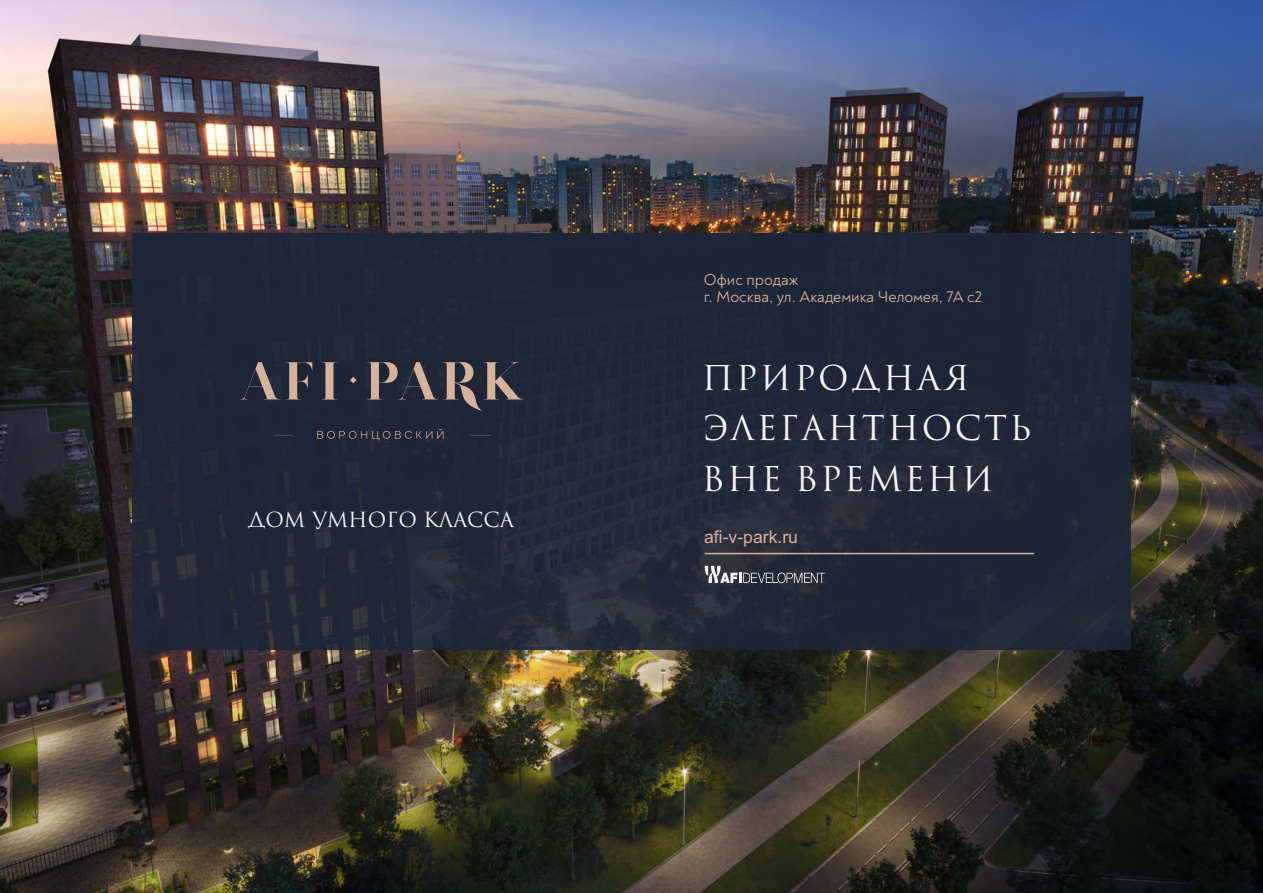
<style>
.page{position:relative;width:1263px;height:893px;background:#fff}
.page>*{position:absolute;margin:0;border:0;box-sizing:border-box;transform-origin:0 0}
.t1{font:33.3px/50.6px "Romul";letter-spacing:.075em;color:#f4f4f4}
.t2{font:20.25px "Romul";color:#f4f4f4}
.t3{font:17.55px "Arial";color:#d6b19c}
.t4{font:16.05px/16.4px "Noah";color:#d6b19c}
</style>
<div class="page">
<img style="left:0;top:0;width:1263px;height:893px">
<div style="left:132px;top:234px;width:999px;height:416px;background:#1e2538"></div>
<svg style="left:240px;top:362px;width:283px;height:78px"></svg>
<hr style="left:705px;top:553px;width:329px;height:1px;background:#d6b19c">
<svg style="left:705px;top:566px;width:120px;height:17px"></svg>
<p class="t2" style="left:248px;top:512px;width:268px">дом умного класса</p>
<p class="t4" style="left:704px;top:272px;width:280px">Офис продаж<br>г. Москва, ул. Академика Челомея, 7А c2</p>
<h1 class="t1" style="left:702px;top:356px;width:332px">ПРИРОДНАЯ<br>Элегантность вне времени</h1>
<p class="t3" style="left:704px;top:530px;width:95px">afi-v-park.ru</p>
</div>
